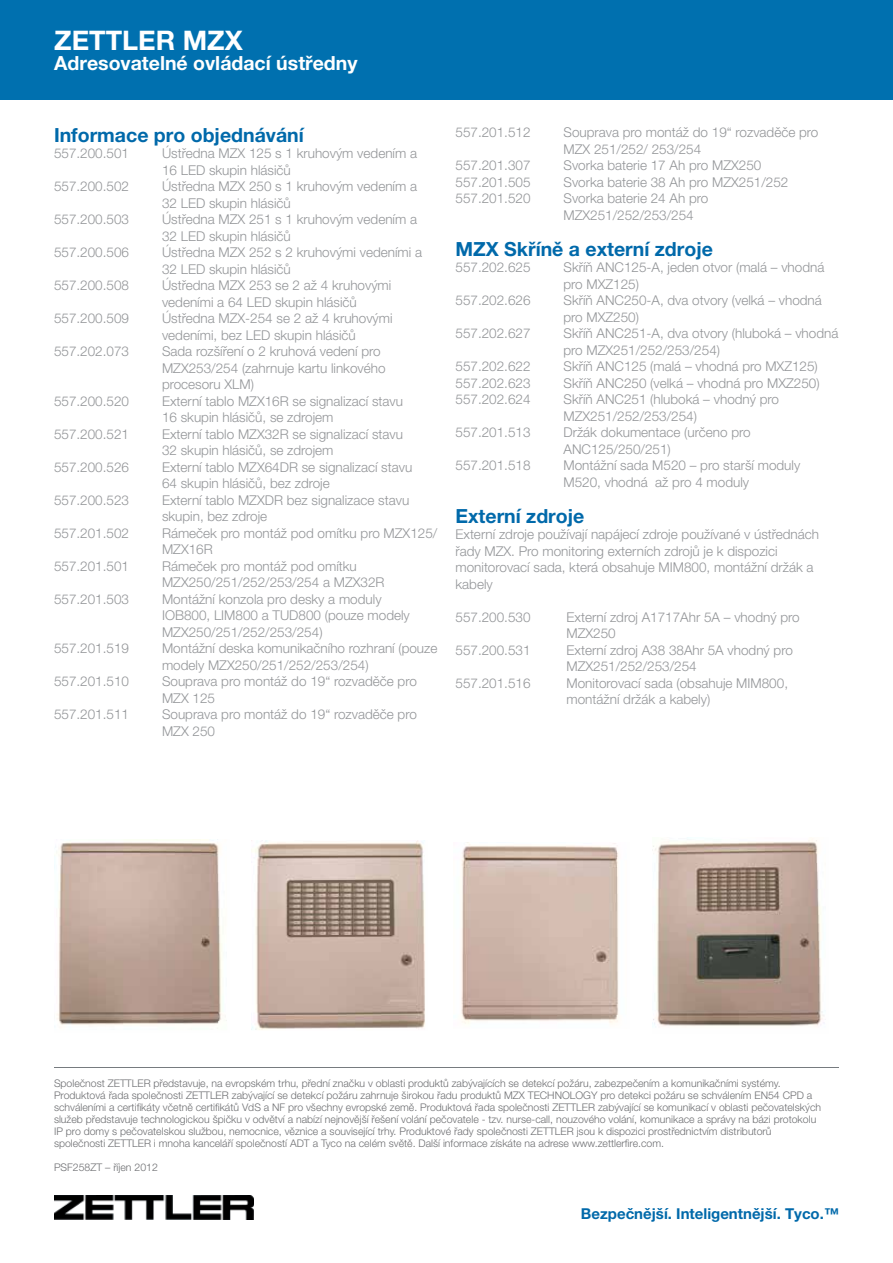
<style>
.page{position:relative;width:893px;height:1263px;background:#fff}
.page>*{position:absolute;margin:0;border:0;box-sizing:border-box;transform-origin:0 0}
.t1{font:700 27px "Helvetica Neue LT Pro";color:#fff}
.t2{font:700 19.5px "Helvetica Neue LT Pro";color:#0069aa}
.t3{font:700 19.5px "Helvetica Neue LT Pro";color:#fff}
.t4{font:700 15px "Helvetica Neue LT Pro";color:#0069aa}
.t5{font:300 13.5px/16.5px "Helvetica Neue LT Pro";color:#939598}
.t6{font:300 10.5px/12px "Helvetica Neue LT Pro";color:#6d6e71}
</style>
<div class="page">
<div style="left:0;top:0;width:893px;height:99px;background:#0070af"></div>
<hr style="left:54px;top:1067px;width:785px;height:1px;background:#767b7f">
<img style="left:54px;top:839px;width:173px;height:187px">
<img style="left:252px;top:840px;width:173px;height:190px">
<img style="left:461px;top:842px;width:158px;height:182px">
<img style="left:653px;top:837px;width:171px;height:189px">
<img style="left:54px;top:1195px;width:200px;height:24px">
<h1 class="t1" style="left:54px;top:24px;width:190px">ZETTLER MZX</h1>
<h2 class="t3" style="left:54px;top:51px;width:305px">Adresovatelné ovládací ústředny</h2>
<h2 class="t2" style="left:54px;top:123px;width:251px">Informace pro objednávání</h2>
<p class="t5" style="left:54px;top:145px;width:77px">557.200.501</p>
<p class="t5" style="left:162px;top:145px;width:257px">Ústředna MZX 125 s 1 kruhovým vedením a<br>16 LED skupin hlásičů</p>
<p class="t5" style="left:54px;top:178px;width:77px">557.200.502</p>
<p class="t5" style="left:162px;top:178px;width:257px">Ústředna MZX 250 s 1 kruhovým vedením a<br>32 LED skupin hlásičů</p>
<p class="t5" style="left:54px;top:211px;width:77px">557.200.503</p>
<p class="t5" style="left:162px;top:211px;width:257px">Ústředna MZX 251 s 1 kruhovým vedením a<br>32 LED skupin hlásičů</p>
<p class="t5" style="left:54px;top:244px;width:77px">557.200.506</p>
<p class="t5" style="left:162px;top:244px;width:262px">Ústředna MZX 252 s 2 kruhovými vedeními a<br>32 LED skupin hlásičů</p>
<p class="t5" style="left:54px;top:277px;width:77px">557.200.508</p>
<p class="t5" style="left:162px;top:277px;width:231px">Ústředna MZX 253 se 2 až 4 kruhovými vedeními a 64 LED skupin hlásičů</p>
<p class="t5" style="left:54px;top:310px;width:77px">557.200.509</p>
<p class="t5" style="left:162px;top:310px;width:232px">Ústředna MZX-254 se 2 až 4 kruhovými vedeními, bez LED skupin hlásičů</p>
<p class="t5" style="left:54px;top:343px;width:77px">557.202.073</p>
<p class="t5" style="left:162px;top:343px;width:225px">Sada rozšíření o 2 kruhová vedení pro<br>MZX253/254 (zahrnuje kartu linkového procesoru XLM)</p>
<p class="t5" style="left:54px;top:392px;width:77px">557.200.520</p>
<p class="t5" style="left:162px;top:392px;width:243px">Externí tablo MZX16R se signalizací stavu<br>16 skupin hlásičů, se zdrojem</p>
<p class="t5" style="left:54px;top:425px;width:77px">557.200.521</p>
<p class="t5" style="left:162px;top:425px;width:243px">Externí tablo MZX32R se signalizací stavu<br>32 skupin hlásičů, se zdrojem</p>
<p class="t5" style="left:54px;top:458px;width:77px">557.200.526</p>
<p class="t5" style="left:162px;top:458px;width:252px">Externí tablo MZX64DR se signalizací stavu<br>64 skupin hlásičů, bez zdroje</p>
<p class="t5" style="left:54px;top:491px;width:77px">557.200.523</p>
<p class="t5" style="left:162px;top:491px;width:249px">Externí tablo MZXDR bez signalizace stavu skupin, bez zdroje</p>
<p class="t5" style="left:54px;top:524px;width:77px">557.201.502</p>
<p class="t5" style="left:162px;top:524px;width:277px">Rámeček pro montáž pod omítku pro MZX125/<br>MZX16R</p>
<p class="t5" style="left:54px;top:557px;width:77px">557.201.501</p>
<p class="t5" style="left:162px;top:557px;width:224px">Rámeček pro montáž pod omítku<br>MZX250/251/252/253/254 a MZX32R</p>
<p class="t5" style="left:54px;top:590px;width:77px">557.201.503</p>
<p class="t5" style="left:162px;top:590px;width:249px">Montážní konzola pro desky a moduly<br>IOB800, LIM800 a TUD800 (pouze modely<br>MZX250/251/252/253/254)</p>
<p class="t5" style="left:54px;top:640px;width:77px">557.201.519</p>
<p class="t5" style="left:162px;top:640px;width:277px">Montážní deska komunikačního rozhraní (pouze modely MZX250/251/252/253/254)</p>
<p class="t5" style="left:54px;top:673px;width:77px">557.201.510</p>
<p class="t5" style="left:162px;top:673px;width:256px">Souprava pro montáž do 19“ rozvaděče pro<br>MZX 125</p>
<p class="t5" style="left:54px;top:706px;width:77px">557.201.511</p>
<p class="t5" style="left:162px;top:706px;width:256px">Souprava pro montáž do 19“ rozvaděče pro<br>MZX 250</p>
<p class="t5" style="left:455px;top:124px;width:77px">557.201.512</p>
<p class="t5" style="left:563px;top:124px;width:256px">Souprava pro montáž do 19“ rozvaděče pro<br>MZX 251/252/ 253/254</p>
<p class="t5" style="left:455px;top:157px;width:77px">557.201.307</p>
<p class="t5" style="left:563px;top:157px;width:199px">Svorka baterie 17 Ah pro MZX250</p>
<p class="t5" style="left:455px;top:173px;width:77px">557.201.505</p>
<p class="t5" style="left:563px;top:173px;width:226px">Svorka baterie 38 Ah pro MZX251/252</p>
<p class="t5" style="left:455px;top:190px;width:77px">557.201.520</p>
<p class="t5" style="left:563px;top:190px;width:146px">Svorka baterie 24 Ah pro<br>MZX251/252/253/254</p>
<h2 class="t2" style="left:455px;top:237px;width:259px">MZX Skříně a externí zdroje</h2>
<p class="t5" style="left:455px;top:259px;width:77px">557.202.625</p>
<p class="t5" style="left:563px;top:259px;width:262px">Skříň ANC125-A, jeden otvor (malá – vhodná pro MXZ125)</p>
<p class="t5" style="left:455px;top:292px;width:77px">557.202.626</p>
<p class="t5" style="left:563px;top:292px;width:260px">Skříň ANC250-A, dva otvory (velká – vhodná pro MXZ250)</p>
<p class="t5" style="left:455px;top:325px;width:77px">557.202.627</p>
<p class="t5" style="left:563px;top:325px;width:276px">Skříň ANC251-A, dva otvory (hluboká – vhodná pro MZX251/252/253/254)</p>
<p class="t5" style="left:455px;top:358px;width:77px">557.202.622</p>
<p class="t5" style="left:563px;top:358px;width:256px">Skříň ANC125 (malá – vhodná pro MXZ125)</p>
<p class="t5" style="left:455px;top:374px;width:77px">557.202.623</p>
<p class="t5" style="left:563px;top:374px;width:258px">Skříň ANC250 (velká – vhodná pro MXZ250)</p>
<p class="t5" style="left:455px;top:391px;width:77px">557.202.624</p>
<p class="t5" style="left:563px;top:391px;width:217px">Skříň ANC251 (hluboká – vhodný pro<br>MZX251/252/253/254)</p>
<p class="t5" style="left:455px;top:424px;width:77px">557.201.513</p>
<p class="t5" style="left:563px;top:424px;width:189px">Držák dokumentace (určeno pro<br>ANC125/250/251)</p>
<p class="t5" style="left:455px;top:457px;width:77px">557.201.518</p>
<p class="t5" style="left:563px;top:457px;width:238px">Montážní sada M520 – pro starší moduly<br>M520, vhodná až pro 4 moduly</p>
<h2 class="t2" style="left:455px;top:504px;width:130px">Externí zdroje</h2>
<p class="t5" style="left:455px;top:526px;width:365px">Externí zdroje používají napájecí zdroje používané v ústřednách řady MZX. Pro monitoring externích zdrojů je k dispozici monitorovací sada, která obsahuje MIM800, montážní držák a kabely</p>
<p class="t5" style="left:455px;top:608px;width:77px">557.200.530</p>
<p class="t5" style="left:566px;top:608px;width:235px">Externí zdroj A1717Ahr 5A – vhodný pro<br>MZX250</p>
<p class="t5" style="left:455px;top:641px;width:77px">557.200.531</p>
<p class="t5" style="left:566px;top:641px;width:228px">Externí zdroj A38 38Ahr 5A vhodný pro<br>MZX251/252/253/254</p>
<p class="t5" style="left:455px;top:674px;width:77px">557.201.516</p>
<p class="t5" style="left:566px;top:674px;width:223px">Monitorovací sada (obsahuje MIM800, montážní držák a kabely)</p>
<p class="t6" style="left:54px;top:1076px;width:769px">Společnost ZETTLER představuje, na evropském trhu, přední značku v oblasti produktů zabývajících se detekcí požáru, zabezpečením a komunikačními systémy.<br>Produktová řada společnosti ZETTLER zabývající se detekcí požáru zahrnuje širokou řadu produktů MZX TECHNOLOGY pro detekci požáru se schválením EN54 CPD a schváleními a certifikáty včetně certifikátů VdS a NF pro všechny evropské země. Produktová řada společnosti ZETTLER zabývající se komunikací v oblasti pečovatelských služeb představuje technologickou špičku v odvětví a nabízí nejnovější řešení volání pečovatele - tzv. nurse-call, nouzového volání, komunikace a správy na bázi protokolu IP pro domy s pečovatelskou službou, nemocnice, věznice a související trhy. Produktové řady společnosti ZETTLER jsou k dispozici prostřednictvím distributorů společnosti ZETTLER i mnoha kanceláří společností ADT a Tyco na celém světě. Další informace získáte na adrese www.zettlerfire.com.</p>
<p class="t6" style="left:54px;top:1160px;width:105px">PSF258ZT – říjen 2012</p>
<p class="t4" style="left:581px;top:1204px;width:260px">Bezpečnější. Inteligentnější. Tyco.™</p>
</div>
